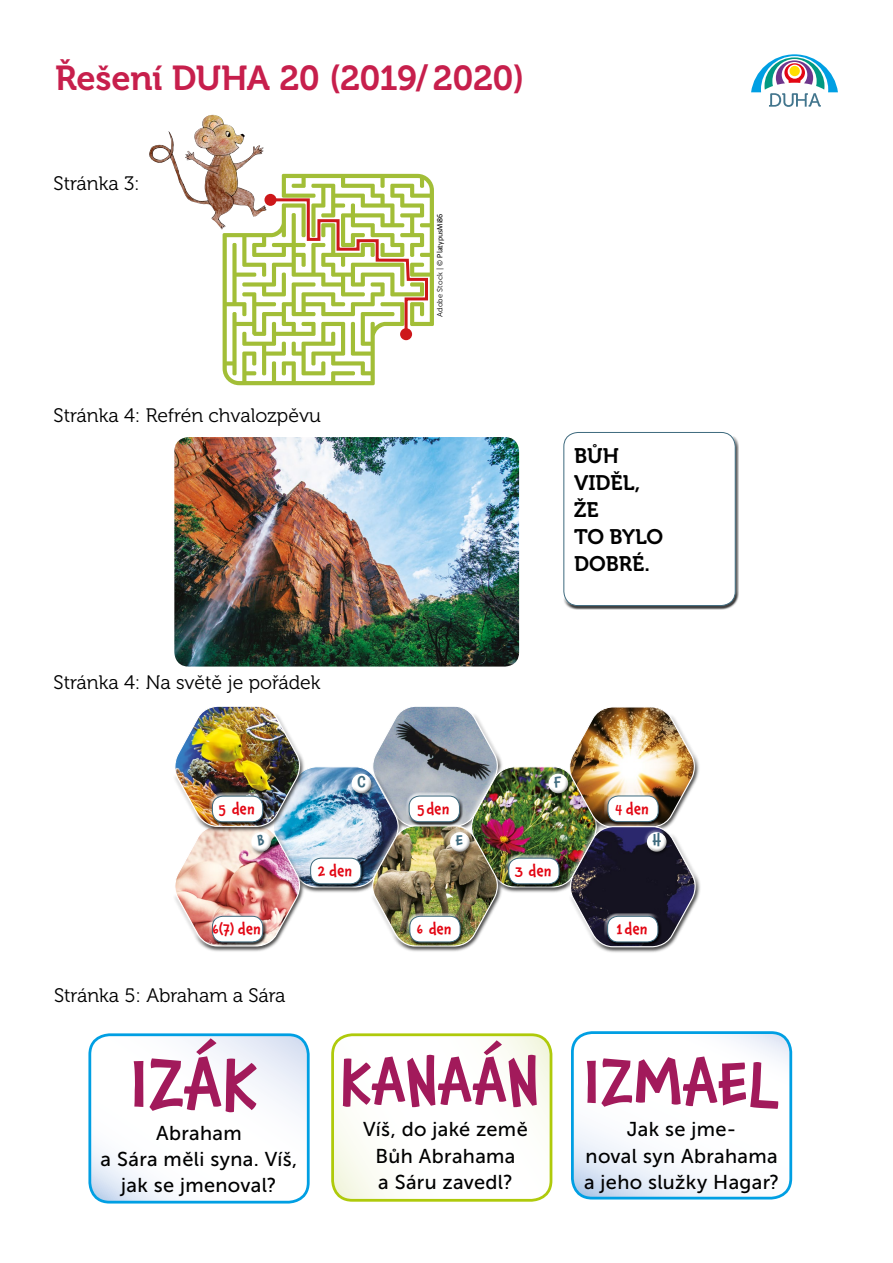
<style>
.page{position:relative;width:893px;height:1263px;background:#fff}
.page>*{position:absolute;margin:0;border:0;box-sizing:border-box;transform-origin:0 0}
.t1{font:500 60px "Chaloops W00";letter-spacing:.005em;color:#a21a5b}
.t2{font:34.5px "Museo 700";letter-spacing:-.01em;color:#c71f4c}
.t3{font:21px/27px "Museo 700";color:#000}
.t4{font:19.95px/26px "Museo Sans 500";letter-spacing:.015em;color:#000;text-align:center}
.t5{font:19.5px "Museo 300";color:#000}
.t6{font:500 15px "Chaloops W00";color:#3e6a7e}
.t7{font:500 14.4px "Chaloops W00";letter-spacing:.025em;color:#e30613}
.t8{font:7.5px "Museo 300";letter-spacing:.03em;color:#000}
.s1{font-family:"Comenia Sans"}
.s2{font-size:66.75px}
.s3{font-size:61.5px}
</style>
<div class="page">
<svg style="left:751px;top:54px;width:87px;height:53px"></svg>
<svg style="left:223px;top:174px;width:211px;height:211px"></svg>
<div style="left:400px;top:328px;width:12px;height:12px;background:#cd171a;border-radius:50%"></div>
<div style="left:264px;top:194px;width:12px;height:12px;background:#cd171a;border-radius:50%"></div>
<img style="left:149px;top:115px;width:118px;height:114px">
<img style="left:174px;top:437px;width:345px;height:229px">
<div style="left:562px;top:436px;width:177px;height:173px;background:#000;opacity:.75"></div>
<div style="left:564px;top:432px;width:171px;height:173px;background:#fff;border-radius:14px"></div>
<div style="left:563px;top:432px;width:173px;height:174px;border:1px solid #3e6a7e;border-radius:14px"></div>
<div style="left:568px;top:833px;width:134px;height:121px;background:#000;opacity:.75"></div>
<div style="left:173px;top:832px;width:133px;height:121px;background:#000;opacity:.75"></div>
<div style="left:370px;top:832px;width:134px;height:121px;background:#000;opacity:.75"></div>
<img style="left:173px;top:706px;width:526px;height:242px">
<div style="left:209px;top:793px;width:55px;height:25px;background:#fff;opacity:.75"></div>
<div style="left:210px;top:799px;width:57px;height:27px;background:#000;opacity:.75"></div>
<div style="left:212px;top:796px;width:51px;height:26px;background:#fff;border-radius:10px"></div>
<div style="left:212px;top:796px;width:51px;height:26px;border:1px solid #3e6a7e;border-radius:10px"></div>
<div style="left:209px;top:913px;width:55px;height:25px;background:#fff;opacity:.75"></div>
<div style="left:210px;top:919px;width:57px;height:27px;background:#000;opacity:.75"></div>
<div style="left:212px;top:916px;width:51px;height:26px;background:#fff;border-radius:10px"></div>
<div style="left:212px;top:916px;width:51px;height:26px;border:1px solid #3e6a7e;border-radius:10px"></div>
<div style="left:307px;top:855px;width:56px;height:25px;background:#fff;opacity:.75"></div>
<div style="left:309px;top:861px;width:56px;height:27px;background:#000;opacity:.75"></div>
<div style="left:311px;top:858px;width:50px;height:26px;background:#fff;border-radius:10px"></div>
<div style="left:310px;top:858px;width:51px;height:26px;border:1px solid #3e6a7e;border-radius:10px"></div>
<div style="left:405px;top:793px;width:56px;height:25px;background:#fff;opacity:.75"></div>
<div style="left:407px;top:799px;width:56px;height:27px;background:#000;opacity:.75"></div>
<div style="left:409px;top:796px;width:50px;height:26px;background:#fff;border-radius:10px"></div>
<div style="left:409px;top:796px;width:51px;height:26px;border:1px solid #3e6a7e;border-radius:10px"></div>
<div style="left:406px;top:913px;width:56px;height:25px;background:#fff;opacity:.75"></div>
<div style="left:408px;top:919px;width:56px;height:27px;background:#000;opacity:.75"></div>
<div style="left:410px;top:916px;width:50px;height:26px;background:#fff;border-radius:10px"></div>
<div style="left:409px;top:916px;width:52px;height:26px;border:1px solid #3e6a7e;border-radius:10px"></div>
<div style="left:505px;top:855px;width:56px;height:25px;background:#fff;opacity:.75"></div>
<div style="left:507px;top:861px;width:56px;height:27px;background:#000;opacity:.75"></div>
<div style="left:509px;top:858px;width:50px;height:26px;background:#fff;border-radius:10px"></div>
<div style="left:508px;top:858px;width:51px;height:26px;border:1px solid #3e6a7e;border-radius:10px"></div>
<div style="left:604px;top:792px;width:56px;height:26px;background:#fff;opacity:.75"></div>
<div style="left:606px;top:798px;width:56px;height:27px;background:#000;opacity:.75"></div>
<div style="left:608px;top:796px;width:50px;height:26px;background:#fff;border-radius:10px"></div>
<div style="left:607px;top:795px;width:52px;height:27px;border:1px solid #3e6a7e;border-radius:10px"></div>
<div style="left:604px;top:913px;width:56px;height:25px;background:#fff;opacity:.75"></div>
<div style="left:606px;top:919px;width:56px;height:27px;background:#000;opacity:.75"></div>
<div style="left:608px;top:916px;width:50px;height:26px;background:#fff;border-radius:10px"></div>
<div style="left:607px;top:916px;width:51px;height:26px;border:1px solid #3e6a7e;border-radius:10px"></div>
<div style="left:247px;top:827px;width:25px;height:20px;background:#fff;opacity:.75"></div>
<div style="left:249px;top:833px;width:27px;height:23px;background:#000;opacity:.75"></div>
<div style="left:347px;top:769px;width:25px;height:20px;background:#fff;opacity:.75"></div>
<div style="left:349px;top:775px;width:27px;height:23px;background:#000;opacity:.75"></div>
<div style="left:643px;top:827px;width:24px;height:20px;background:#fff;opacity:.75"></div>
<div style="left:645px;top:833px;width:26px;height:23px;background:#000;opacity:.75"></div>
<div style="left:446px;top:827px;width:25px;height:20px;background:#fff;opacity:.75"></div>
<div style="left:448px;top:833px;width:26px;height:23px;background:#000;opacity:.75"></div>
<div style="left:544px;top:769px;width:25px;height:20px;background:#fff;opacity:.75"></div>
<div style="left:546px;top:775px;width:27px;height:23px;background:#000;opacity:.75"></div>
<svg style="left:92px;top:1037px;width:216px;height:165px"></svg>
<div style="left:88px;top:1033px;width:222px;height:170px;border:3px solid #009fe3;border-radius:20px"></div>
<svg style="left:335px;top:1037px;width:216px;height:161px"></svg>
<div style="left:331px;top:1033px;width:221px;height:169px;border:3px solid #afca0b;border-radius:20px"></div>
<svg style="left:572px;top:1033px;width:219px;height:165px"></svg>
<div style="left:571px;top:1031px;width:221px;height:168px;border:3px solid #009fe3;border-radius:20px"></div>
<h2 class="t2" style="left:55px;top:59px;width:471px">Řešení DUHA 20 (2019/2020)</h2>
<p class="t5" style="left:54px;top:173px;width:88px">Stránka 3:</p>
<p class="t5" style="left:54px;top:405px;width:269px">Stránka 4: Refrén chvalozpěvu</p>
<p class="t5" style="left:54px;top:671px;width:269px">Stránka 4: Na světě je pořádek</p>
<p class="t7" style="left:219px;top:797px;width:37px">5 den</p>
<p class="t6" style="left:257px;top:828px;width:9px">B</p>
<p class="t6" style="left:357px;top:769px;width:10px">C</p>
<p class="t7" style="left:213px;top:917px;width:50px">6(7) den</p>
<p class="t5" style="left:54px;top:984px;width:233px">Stránka 5: Abraham a Sára</p>
<p class="t7" style="left:318px;top:859px;width:36px">2 den</p>
<p class="t8" style="left:436px;top:317px;width:105px;rotate:-90deg">Adobe Stock | © <span class="s1">PlatypusMi86</span></p>
<p class="t7" style="left:418px;top:797px;width:33px">5 den</p>
<p class="t3" style="left:574px;top:443px;width:91px">BŮH<br>VIDĚL,<br>ŽE<br>TO BYLO<br>DOBRÉ.</p>
<p class="t6" style="left:554px;top:769px;width:9px">F</p>
<p class="t7" style="left:616px;top:797px;width:35px">4 den</p>
<p class="t6" style="left:456px;top:828px;width:9px">E</p>
<p class="t6" style="left:653px;top:828px;width:10px">H</p>
<p class="t7" style="left:417px;top:917px;width:36px">6 den</p>
<p class="t7" style="left:515px;top:859px;width:38px">3 den</p>
<p class="t7" style="left:616px;top:917px;width:32px">1 den</p>
<h1 class="t1" style="left:129px;top:1032px;width:651px"><span class="s2">IZÁK</span> KANAÁN <span class="s3">IZMAEL</span></h1>
<p class="t4" style="left:101px;top:1120px;width:198px">Abraham<br>a Sára měli syna. Víš, jak se jmenoval?</p>
<p class="t4" style="left:363px;top:1117px;width:166px">Víš, do jaké země<br>Bůh Abrahama<br>a Sáru zavedl?</p>
<p class="t4" style="left:584px;top:1117px;width:197px">Jak se jme-<br>noval syn Abrahama a jeho služky Hagar?</p>
</div>
